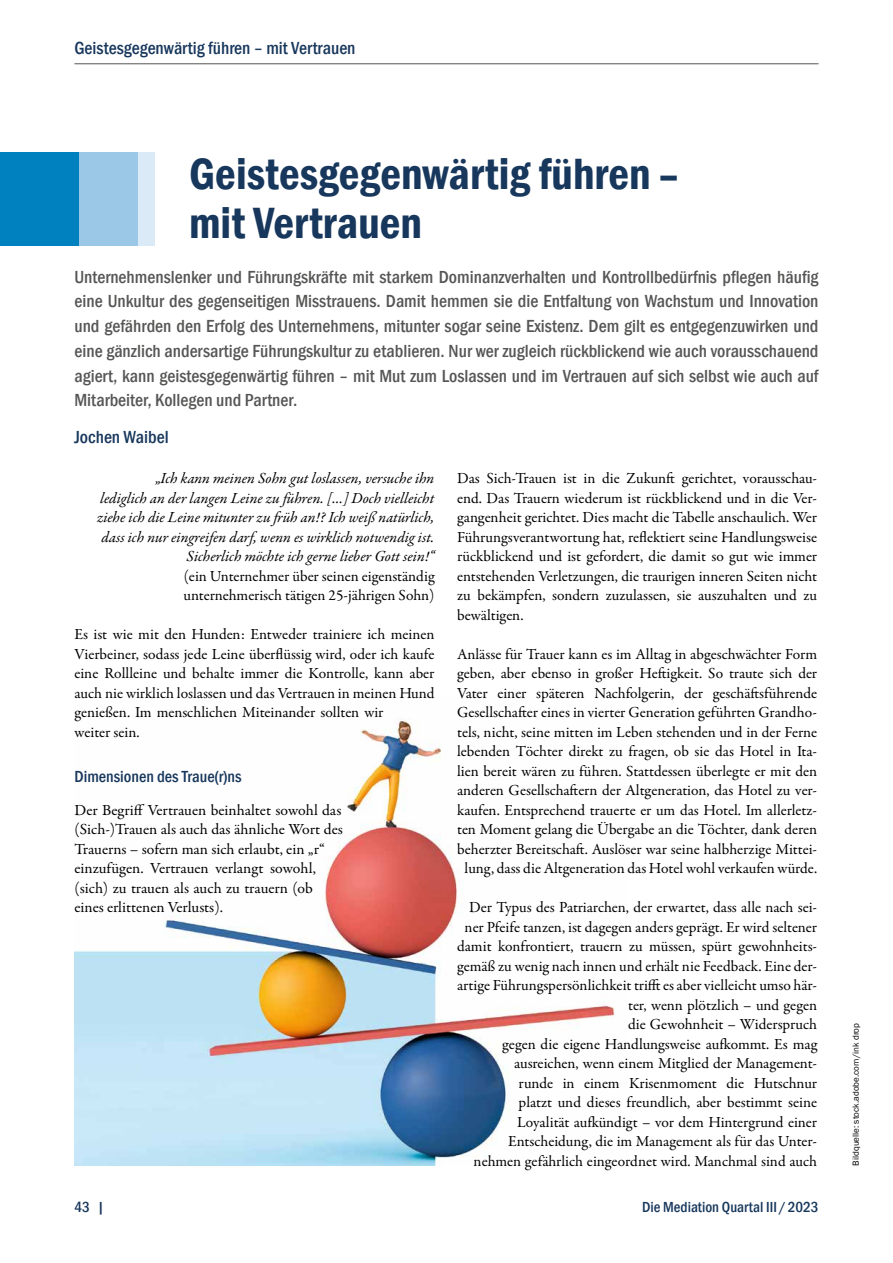
<style>
.page{position:relative;width:893px;height:1263px;background:#fff}
.page>*{position:absolute;margin:0;border:0;box-sizing:border-box;transform-origin:0 0}
.t1{font:600 condensed 45px/49.5px "Franklin Gothic";color:#17375c}
.t2{font:500 condensed 18px/24.8px "Franklin Gothic";color:#565655;text-align:justify}
.t3{font:500 condensed 18px "Franklin Gothic";color:#17375c}
.t4{font:500 condensed 16.5px "Franklin Gothic";color:#17375c}
.t5{font:15.45px/19.5px "Garamond Premr Pro";color:#000}
.t6{font:italic 15.45px/19.5px "Garamond Premr Pro";color:#000;text-align:right}
.t7{font:500 condensed 15px "Franklin Gothic";color:#17375c}
.t8{font:9px "Franklin Gothic";color:#000}
</style>
<div class="page">
<hr style="left:74px;top:63px;width:745px;height:1px;background:#565655">
<img style="left:74px;top:718px;width:540px;height:447px">
<div style="left:136px;top:152px;width:19px;height:93px;background:#dbeaf7"></div>
<div style="left:0;top:152px;width:138px;height:93px;background:#9bc8e7"></div>
<div style="left:0;top:152px;width:79px;height:93px;background:#0081bf"></div>
<p class="t3" style="left:74px;top:36px;width:283px">Geistesgegenwärtig führen – mit Vertrauen</p>
<h1 class="t1" style="left:189px;top:148px;width:491px">Geistesgegenwärtig führen – mit Vertrauen</h1>
<p class="t2" style="left:74px;top:264px;width:746px">Unternehmenslenker und Führungskräfte mit starkem Dominanzverhalten und Kontrollbedürfnis pflegen häufig eine Unkultur des gegenseitigen Misstrauens. Damit hemmen sie die Entfaltung von Wachstum und Innovation und gefährden den Erfolg des Unternehmens, mitunter sogar seine Existenz. Dem gilt es entgegenzuwirken und eine gänzlich andersartige Führungskultur zu etablieren. Nur wer zugleich rückblickend wie auch vorausschauend agiert, kann geistesgegenwärtig führen – mit Mut zum Loslassen und im Vertrauen auf sich selbst wie auch auf Mitarbeiter, Kollegen und Partner.</p>
<p class="t3" style="left:74px;top:425px;width:96px">Jochen Waibel</p>
<p class="t6" style="left:97px;top:469px;width:339px">„Ich kann meinen Sohn gut loslassen, versuche ihn<br>lediglich an der langen Leine zu führen. […] Doch vielleicht ziehe ich die Leine mitunter zu früh an!? Ich weiß natürlich, dass ich nur eingreifen darf, wenn es wirklich notwendig ist.<br>Sicherlich möchte ich gerne lieber Gott sein!“</p>
<p class="t5" style="left:184px;top:566px;width:252px">(ein Unternehmer über seinen eigenständig unternehmerisch tätigen 25-jährigen Sohn)</p>
<p class="t5" style="left:74px;top:625px;width:362px">Es ist wie mit den Hunden: Entweder trainiere ich meinen Vierbeiner, sodass jede Leine überflüssig wird, oder ich kaufe eine Rollleine und behalte immer die Kontrolle, kann aber auch nie wirklich loslassen und das Vertrauen in meinen Hund genießen. Im menschlichen Miteinander sollten wir<br>weiter sein.</p>
<p class="t4" style="left:74px;top:765px;width:169px">Dimensionen des Traue(r)ns</p>
<p class="t5" style="left:74px;top:800px;width:270px">Der Begriff Vertrauen beinhaltet sowohl das (Sich-)Trauen als auch das ähnliche Wort des Trauerns – sofern man sich erlaubt, ein „r“ einzufügen. Vertrauen verlangt sowohl, (sich) zu trauen als auch zu trauern (ob eines erlittenen Verlusts).</p>
<p class="t5" style="left:457px;top:469px;width:362px;text-align:justify">Das Sich-Trauen ist in die Zukunft gerichtet, vorausschau&shy;end. Das Trauern wiederum ist rückblickend und in die Ver&shy;gangenheit gerichtet. Dies macht die Tabelle anschaulich. Wer Führungsverantwortung hat, reflektiert seine Handlungsweise rückblickend und ist gefordert, die damit so gut wie immer entstehenden Verletzungen, die traurigen inneren Seiten nicht zu bekämpfen, sondern zuzulassen, sie auszuhalten und zu bewältigen.</p>
<p class="t5" style="left:457px;top:644px;width:362px;text-align:center">Anlässe für Trauer kann es im Alltag in abgeschwächter Form geben, aber ebenso in großer Heftigkeit. So traute sich der Vater einer späteren Nachfolgerin, der geschäftsführende Gesellschafter eines in vierter Generation geführten Grandho&shy;tels, nicht, seine mitten im Leben stehenden und in der Ferne lebenden Töchter direkt zu fragen, ob sie das Hotel in Ita&shy;lien bereit wären zu führen. Stattdessen überlegte er mit den anderen Gesellschaftern der Altgeneration, das Hotel zu ver&shy;kaufen. Entsprechend trauerte er um das Hotel. Im allerletz&shy;ten Moment gelang die Übergabe an die Töchter, dank deren beherzter Bereitschaft. Auslöser war seine halbherzige Mittei&shy;lung, dass die Altgeneration das Hotel wohl verkaufen würde.</p>
<p class="t5" style="left:457px;top:898px;width:362px;text-align:right">Der Typus des Patriarchen, der erwartet, dass alle nach sei&shy;ner Pfeife tanzen, ist dagegen anders geprägt. Er wird seltener damit konfrontiert, trauern zu müssen, spürt gewohnheits&shy;gemäß zu wenig nach innen und erhält nie Feedback. Eine der&shy;artige Führungspersönlichkeit trifft es aber vielleicht umso här&shy;ter, wenn plötzlich – und gegen<br>die Gewohnheit – Widerspruch<br>gegen die eigene Handlungsweise aufkommt. Es mag ausreichen, wenn einem Mitglied der Management-<br>runde in einem Krisenmoment die Hutschnur<br>platzt und dieses freundlich, aber bestimmt seine<br>Loyalität aufkündigt – vor dem Hintergrund einer Entscheidung, die im Management als für das Unter&shy;nehmen gefährlich eingeordnet wird. Manchmal sind auch</p>
<p class="t7" style="left:74px;top:1197px;width:32px">43 |</p>
<p class="t7" style="left:642px;top:1197px;width:178px">Die Mediation Quartal III /2023</p>
<p class="t8" style="left:850px;top:1165px;width:144px;rotate:-90deg">Bildquelle: stock.adobe.com/ink drop</p>
</div>
